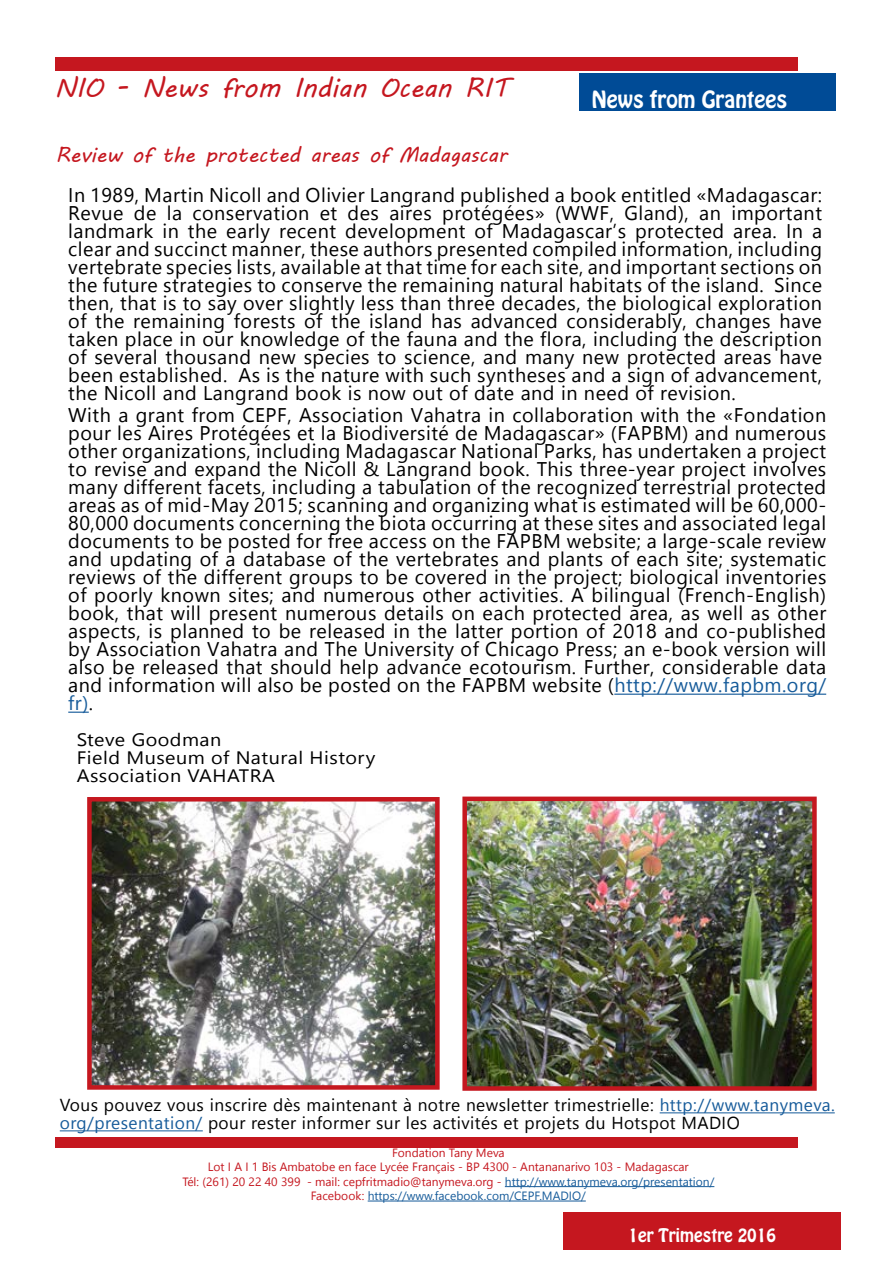
<style>
.page{position:relative;width:893px;height:1263px;background:#fff}
.page>*{position:absolute;margin:0;border:0;box-sizing:border-box;transform-origin:0 0}
.t1{font:27px "MV Boli";color:#c5171f}
.t2{font:21px "MV Boli";color:#c5171f}
.t3{font:21px "Hobo Std";color:#fff}
.t4{font:19.8px "Segoe UI Symbol";color:#000}
.t5{font:18px "Segoe UI Symbol";color:#000;scale:1.1 1}
.t6{font:17.4px "Segoe UI Symbol";color:#000}
.t7{font:17.4px "Segoe UI Symbol";color:#165b9a}
.t8{font:16.5px "Hobo Std";color:#fff}
.t9{font:12px "Segoe UI Symbol";color:#c5171f}
.t10{font:12px "Segoe UI Symbol";color:#165b9a}
</style>
<div class="page">
<hr style="left:505px;top:1186px;width:209px;height:1px;background:#165b9a">
<div style="left:56px;top:57px;width:742px;height:14px;background:#c5171f"></div>
<div style="left:563px;top:1212px;width:278px;height:38px;background:#c5171f"></div>
<div style="left:579px;top:73px;width:257px;height:38px;background:#004b96"></div>
<img style="left:92px;top:802px;width:343px;height:283px">
<div style="left:87px;top:797px;width:353px;height:293px;border:4px solid #c5171f"></div>
<img style="left:467px;top:801px;width:345px;height:285px">
<div style="left:462px;top:796px;width:355px;height:295px;border:4px solid #c5171f"></div>
<hr style="left:660px;top:1112px;width:175px;height:1px;background:#165b9a">
<hr style="left:60px;top:1130px;width:143px;height:1px;background:#165b9a">
<div style="left:56px;top:1137px;width:742px;height:11px;background:#c5171f"></div>
<svg style="left:367px;top:1186px;width:328px;height:16px"></svg>
<svg style="left:659px;top:1112px;width:175px;height:2px"></svg>
<svg style="left:60px;top:1130px;width:60px;height:2px"></svg>
<h1 class="t1" style="left:55px;top:70px;width:455px">NIO - News from Indian Ocean RIT</h1>
<p class="t2" style="left:56px;top:140px;width:453px">Review of the protected areas of Madagascar</p>
<p class="t3" style="left:592px;top:85px;width:197px">News from Grantees</p>
<p class="t4" style="left:74px;top:184px;width:13px">■</p>
<p class="t4" style="left:239px;top:184px;width:50px">□●● ■</p>
<p class="t4" style="left:472px;top:184px;width:44px">◆ ●▲</p>
<p class="t4" style="left:632px;top:184px;width:38px">■▼ ▼●</p>
<p class="t4" style="left:167px;top:202px;width:172px">● □■▲ ❖ ▼□■ ▼</p>
<p class="t4" style="left:710px;top:202px;width:114px">■ □▼ ■▼</p>
<p class="t4" style="left:255px;top:220px;width:6px">●</p>
<p class="t4" style="left:368px;top:220px;width:39px">❖ ●□</p>
<p class="t4" style="left:447px;top:220px;width:41px">■▼ □</p>
<p class="t4" style="left:655px;top:220px;width:48px">□▼ ▼</p>
<p class="t4" style="left:792px;top:220px;width:13px">■</p>
<p class="t4" style="left:78px;top:238px;width:98px">● ■ ▲◆</p>
<p class="t4" style="left:374px;top:238px;width:60px">◆▼ □▲</p>
<p class="t4" style="left:467px;top:238px;width:40px">▲ ■▼</p>
<p class="t4" style="left:693px;top:238px;width:119px">▼□■ ■ ●◆ ■</p>
<p class="t4" style="left:224px;top:256px;width:127px">▲ ●▲▼▲ ❖ ● ●</p>
<p class="t4" style="left:375px;top:256px;width:59px">▼ ▼ ▼ ▼</p>
<p class="t4" style="left:598px;top:256px;width:13px">■</p>
<p class="t4" style="left:661px;top:256px;width:163px">□ ▼ ■▼ ▲ ▼□■▲ □■</p>
<p class="t4" style="left:68px;top:274px;width:137px">▼ ◆▼◆ ▲▼ ▼</p>
<p class="t4" style="left:244px;top:274px;width:132px">▲ ▼□ □■▲ ❖ ▼</p>
<p class="t4" style="left:454px;top:274px;width:111px">■■ ■▼◆ ●</p>
<p class="t4" style="left:609px;top:274px;width:71px">▼ ▼▲ □ ▼</p>
<p class="t4" style="left:711px;top:274px;width:37px">▲● ■</p>
<p class="t4" style="left:790px;top:274px;width:13px">■</p>
<p class="t4" style="left:68px;top:292px;width:149px">▼■ ▼▼ ▲ ▼□ ▲</p>
<p class="t4" style="left:243px;top:292px;width:61px">□❖ ▲●</p>
<p class="t4" style="left:333px;top:292px;width:123px">▼● ● ▲▲ ▼ ■ ▼</p>
<p class="t4" style="left:640px;top:292px;width:30px">□●□</p>
<p class="t4" style="left:707px;top:292px;width:116px">● ●□ ▼□■</p>
<p class="t4" style="left:241px;top:310px;width:99px">□ ▲▼▲ □ ▼</p>
<p class="t4" style="left:374px;top:310px;width:37px">▲● ■</p>
<p class="t4" style="left:454px;top:310px;width:73px">▲ ❖ ■</p>
<p class="t4" style="left:576px;top:310px;width:34px">□■▲</p>
<p class="t4" style="left:667px;top:310px;width:6px">●</p>
<p class="t4" style="left:68px;top:328px;width:75px">▼ ■ ●</p>
<p class="t4" style="left:185px;top:328px;width:110px">■ □◆ ■□ ●</p>
<p class="t4" style="left:598px;top:328px;width:94px">■●◆ ■ ▼</p>
<p class="t4" style="left:743px;top:328px;width:81px">▲ ▼□■</p>
<p class="t4" style="left:68px;top:346px;width:57px">□ ▲ ❖</p>
<p class="t4" style="left:153px;top:346px;width:119px">● ▼ □◆▲ ■ ■</p>
<p class="t4" style="left:361px;top:346px;width:53px">▲ ▼□ ▲</p>
<p class="t4" style="left:646px;top:346px;width:48px">□▼ ▼</p>
<p class="t4" style="left:102px;top:364px;width:87px">■ ▲▼ ●▲</p>
<p class="t4" style="left:252px;top:364px;width:42px">▲ ▲ ▼</p>
<p class="t4" style="left:321px;top:364px;width:42px">■ ▼◆</p>
<p class="t4" style="left:406px;top:364px;width:46px">▼ ▲◆</p>
<p class="t4" style="left:477px;top:364px;width:118px">▲■▼ ▲▲ ■</p>
<p class="t4" style="left:627px;top:364px;width:57px">▲ ■ □</p>
<p class="t4" style="left:134px;top:382px;width:52px">□●● ■</p>
<p class="t4" style="left:307px;top:382px;width:155px">□□ ▲ ■□ □◆▼ □</p>
<p class="t4" style="left:497px;top:382px;width:100px">▼ ■ ■ ■</p>
<p class="t4" style="left:635px;top:382px;width:97px">□ ❖▲□■</p>
<p class="t4" style="left:166px;top:404px;width:53px">■▼ □</p>
<p class="t4" style="left:312px;top:404px;width:31px">▲▲□</p>
<p class="t4" style="left:368px;top:404px;width:37px">▼□■</p>
<p class="t4" style="left:456px;top:404px;width:178px">▼ ■ □●● □ ▼□■</p>
<p class="t4" style="left:744px;top:404px;width:84px">□■ ▼□■</p>
<p class="t4" style="left:80px;top:422px;width:63px">□◆ ● ▲</p>
<p class="t4" style="left:185px;top:422px;width:54px">▲ □▼</p>
<p class="t4" style="left:282px;top:422px;width:45px">▲ ▼ ●</p>
<p class="t4" style="left:359px;top:422px;width:80px">□❖▲▼</p>
<p class="t4" style="left:705px;top:422px;width:54px">■ ■◆</p>
<p class="t4" style="left:794px;top:422px;width:34px">□◆▲</p>
<p class="t4" style="left:201px;top:440px;width:128px">▼□■▲ ■ ●◆ ■</p>
<p class="t4" style="left:487px;top:440px;width:53px">▼□■ ●</p>
<p class="t4" style="left:584px;top:440px;width:79px">▲ ▲ ◆■</p>
<p class="t4" style="left:164px;top:458px;width:13px">■</p>
<p class="t4" style="left:334px;top:458px;width:24px">□●●</p>
<p class="t4" style="left:701px;top:458px;width:127px">□ ▼ ■❖□●❖ ▲</p>
<p class="t4" style="left:96px;top:476px;width:13px">■</p>
<p class="t4" style="left:246px;top:476px;width:100px">▼▲ ■ ●◆ ■</p>
<p class="t4" style="left:378px;top:476px;width:132px">▼ ◆● ▼□■ □ ▼</p>
<p class="t4" style="left:643px;top:476px;width:89px">▼ ▲▼●</p>
<p class="t4" style="left:757px;top:476px;width:48px">□▼ ▼</p>
<p class="t4" style="left:108px;top:494px;width:50px">▲ ▲ □</p>
<p class="t4" style="left:308px;top:494px;width:71px">▲ ■■■</p>
<p class="t4" style="left:571px;top:494px;width:58px">▼ ▲ ▲▼</p>
<p class="t4" style="left:207px;top:512px;width:66px">■▼▲ □■</p>
<p class="t4" style="left:300px;top:512px;width:53px">■ ■ ▼</p>
<p class="t4" style="left:397px;top:512px;width:110px">□▼ □◆■</p>
<p class="t4" style="left:533px;top:512px;width:134px">▼ ▼ ▲ ▲▼▲ ■</p>
<p class="t4" style="left:693px;top:512px;width:31px">▲▲□</p>
<p class="t4" style="left:821px;top:512px;width:6px">●</p>
<p class="t4" style="left:142px;top:530px;width:53px">■▼▲ ▼□</p>
<p class="t4" style="left:240px;top:530px;width:29px">□▲▼</p>
<p class="t4" style="left:409px;top:530px;width:60px">▲▲ □■ ▼</p>
<p class="t4" style="left:662px;top:530px;width:6px">●</p>
<p class="t4" style="left:156px;top:548px;width:57px">▼ ■ □</p>
<p class="t4" style="left:266px;top:548px;width:101px">▼ ▲ □ ▼</p>
<p class="t4" style="left:472px;top:548px;width:57px">▼ ▲ ■</p>
<p class="t4" style="left:560px;top:548px;width:64px">● ■▼▲ □</p>
<p class="t4" style="left:686px;top:548px;width:80px">▲▼ ▲ ▲▼</p>
<p class="t4" style="left:86px;top:566px;width:90px">❖ ▲ □ ▼</p>
<p class="t4" style="left:309px;top:566px;width:71px">□◆ ▲ ▼□</p>
<p class="t4" style="left:647px;top:566px;width:30px">□●□</p>
<p class="t4" style="left:714px;top:566px;width:114px">● ■❖ ■▼□ ▲</p>
<p class="t4" style="left:68px;top:584px;width:76px">□ □□ ●</p>
<p class="t4" style="left:171px;top:584px;width:177px">■□ ■ ▲▼ ▲ ■ ■◆</p>
<p class="t4" style="left:382px;top:584px;width:60px">□◆▲ □▼</p>
<p class="t4" style="left:499px;top:584px;width:61px">▼❖▼ ▲</p>
<p class="t4" style="left:609px;top:584px;width:63px">●■◆●</p>
<p class="t4" style="left:713px;top:584px;width:96px">■ ■●▲</p>
<p class="t4" style="left:80px;top:602px;width:84px">□□ ▼ ▼</p>
<p class="t4" style="left:239px;top:602px;width:70px">▲ ■▼ ■◆</p>
<p class="t4" style="left:344px;top:602px;width:34px">□◆▲</p>
<p class="t4" style="left:407px;top:602px;width:69px">▼ ●▲ □■</p>
<p class="t4" style="left:552px;top:602px;width:48px">□▼ ▼</p>
<p class="t4" style="left:691px;top:602px;width:107px">▲ ●● ▲ □▼</p>
<p class="t4" style="left:79px;top:620px;width:144px">▲ ▼▲ ▲ ● ■■</p>
<p class="t4" style="left:455px;top:620px;width:31px">● ▼▼</p>
<p class="t4" style="left:523px;top:620px;width:76px">□▼□■ □</p>
<p class="t4" style="left:675px;top:620px;width:118px">■ □ ◆●▲</p>
<p class="t4" style="left:110px;top:638px;width:31px">▲▲□</p>
<p class="t4" style="left:165px;top:638px;width:37px">▼□■</p>
<p class="t4" style="left:378px;top:638px;width:96px">■❖ ▲▼ □</p>
<p class="t4" style="left:547px;top:638px;width:100px">□ ▲▲ ■</p>
<p class="t4" style="left:683px;top:638px;width:108px">□□ ❖ ▲□■</p>
<p class="t4" style="left:79px;top:656px;width:27px">●▲□</p>
<p class="t4" style="left:226px;top:656px;width:95px">▼ ▼ ▲ □◆●</p>
<p class="t4" style="left:362px;top:656px;width:81px">● ❖ ■</p>
<p class="t4" style="left:490px;top:656px;width:66px">□▼□◆ ▲</p>
<p class="t4" style="left:672px;top:656px;width:34px">□■▲</p>
<p class="t4" style="left:79px;top:674px;width:66px">■ ■ □</p>
<p class="t4" style="left:179px;top:674px;width:37px">▼□■</p>
<p class="t4" style="left:241px;top:674px;width:54px">●● ●▲□</p>
<p class="t4" style="left:340px;top:674px;width:29px">□▲▼</p>
<p class="t4" style="left:397px;top:674px;width:38px">□■ ▼</p>
<p class="t5" style="left:210px;top:730px;width:12px">■</p>
<p class="t5" style="left:103px;top:748px;width:78px">● ◆▲ ◆</p>
<p class="t5" style="left:211px;top:748px;width:134px">□ ▼◆ ● ★ ▲▼□</p>
<p class="t5" style="left:90px;top:766px;width:28px">▲▲□</p>
<p class="t5" style="left:145px;top:766px;width:34px">▼□■</p>
<p class="t6" style="left:70px;top:1095px;width:75px">□◆▲ □◆❖</p>
<p class="t6" style="left:167px;top:1095px;width:66px">❖□◆▲ ■▲</p>
<p class="t6" style="left:336px;top:1095px;width:142px">■▼ ■ ■▼ → ■□▼ ■</p>
<p class="t6" style="left:499px;top:1095px;width:36px">▲● ▼▼</p>
<p class="t6" style="left:554px;top:1095px;width:87px">▼ ▲▼ ●●</p>
<p class="t7" style="left:121px;top:1113px;width:76px">▲ ■▼ ▼□■</p>
<p class="t6" style="left:376px;top:1113px;width:53px">▲◆ ● ▲</p>
<p class="t6" style="left:451px;top:1113px;width:70px">▼❖▼ ▲ ▼</p>
<p class="t6" style="left:541px;top:1113px;width:136px">□ ▼▲ ◆ ★□▼▲ □▼</p>
<p class="t9" style="left:398px;top:1145px;width:70px">□■ ▼□■ ■</p>
<p class="t9" style="left:345px;top:1160px;width:8px">■</p>
<p class="t9" style="left:528px;top:1160px;width:64px">■▼■■ ❖□</p>
<p class="t9" style="left:194px;top:1174px;width:4px">●</p>
<p class="t9" style="left:334px;top:1174px;width:4px">●</p>
<p class="t9" style="left:373px;top:1174px;width:67px">▼ □▼■</p>
<p class="t10" style="left:661px;top:1174px;width:51px">▲ ■▼ ▼□■</p>
<p class="t10" style="left:374px;top:1189px;width:22px">▼▼ ▲</p>
<p class="t10" style="left:463px;top:1189px;width:37px">□□ □</p>
<p class="t8" style="left:628px;top:1224px;width:149px">1er Trimestre 2016</p>
</div>
